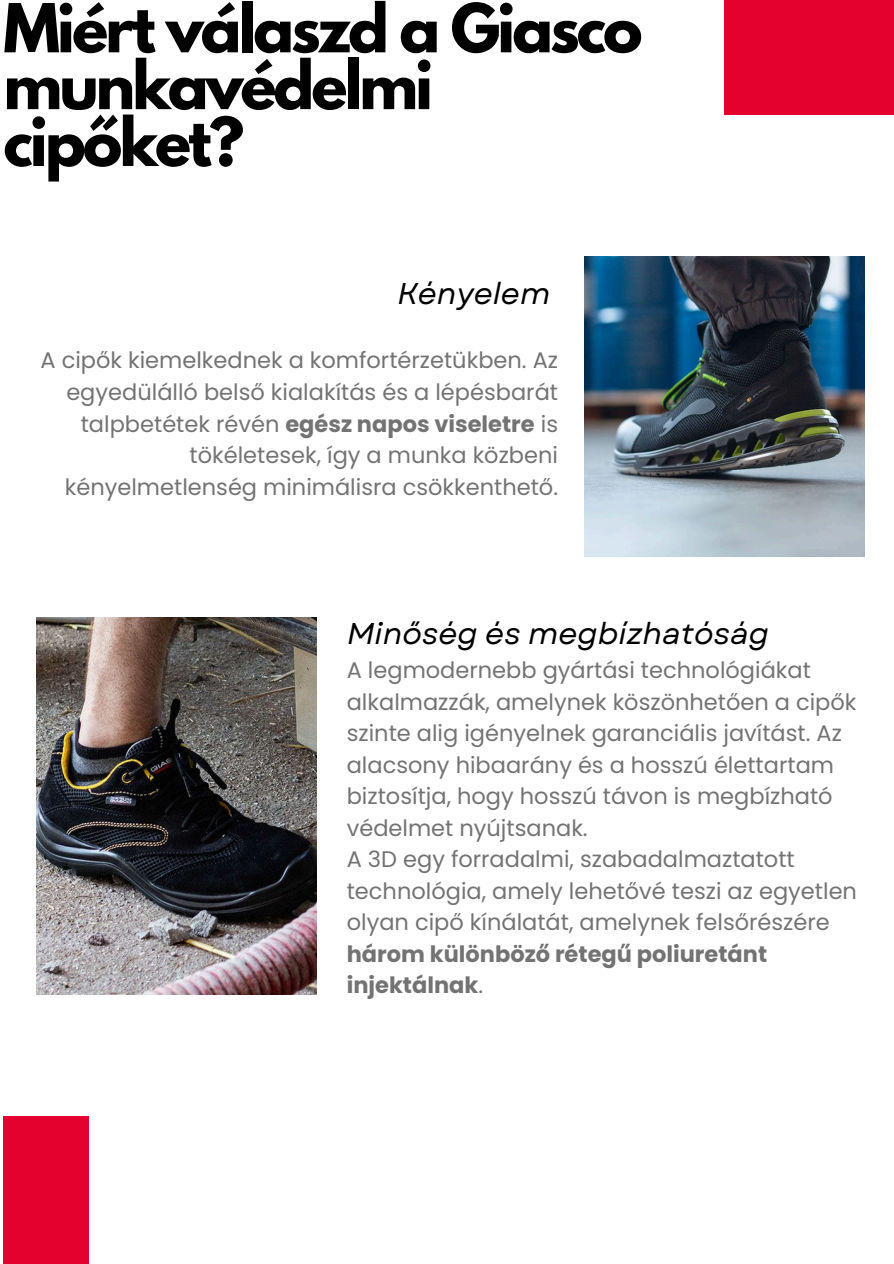
<style>
.page{position:relative;width:894px;height:1264px;background:#fff}
.page>*{position:absolute;margin:0;border:0;box-sizing:border-box;transform-origin:0 0}
.t1{font:700 59.85px/56.8px "League Spartan";letter-spacing:-.05em;color:#000}
.t2{font:italic 30px "Garet";color:#000}
.t3{font:22.5px/31.5px "Poppins";color:#737373}
.s1{font-weight:700}
</style>
<div class="page">
<img style="left:584px;top:256px;width:280px;height:301px">
<div style="left:3px;top:1115px;width:86px;height:148px;background:#e4012d"></div>
<div style="left:724px;top:0;width:169px;height:115px;background:#e4012d"></div>
<img style="left:36px;top:617px;width:280px;height:377px">
<p class="t1" style="left:3px;top:7px;width:640px">Miért válaszd a Giasco munkavédelmi cipőket?</p>
<h2 class="t2" style="left:397px;top:271px;width:154px">Kényelem</h2>
<p class="t3" style="left:40px;top:345px;width:519px;text-align:right">A cipők kiemelkednek a komfortérzetükben. Az egyedülálló belső kialakítás és a lépésbarát talpbetétek révén <span class="s1">egész napos viseletre</span> is tökéletesek, így a munka közbeni kényelmetlenség minimálisra csökkenthető.</p>
<h2 class="t2" style="left:347px;top:611px;width:423px">Minőség és megbízhatóság</h2>
<p class="t3" style="left:346px;top:654px;width:511px">A legmodernebb gyártási technológiákat alkalmazzák, amelynek köszönhetően a cipők szinte alig igényelnek garanciális javítást. Az alacsony hibaarány és a hosszú élettartam biztosítja, hogy hosszú távon is megbízható védelmet nyújtsanak.</p>
<p class="t3" style="left:346px;top:843px;width:511px">A 3D egy forradalmi, szabadalmaztatott technológia, amely lehetővé teszi az egyetlen olyan cipő kínálatát, amelynek felsőrészére <span class="s1">három különböző rétegű poliuretánt injektálnak</span>.</p>
</div>
